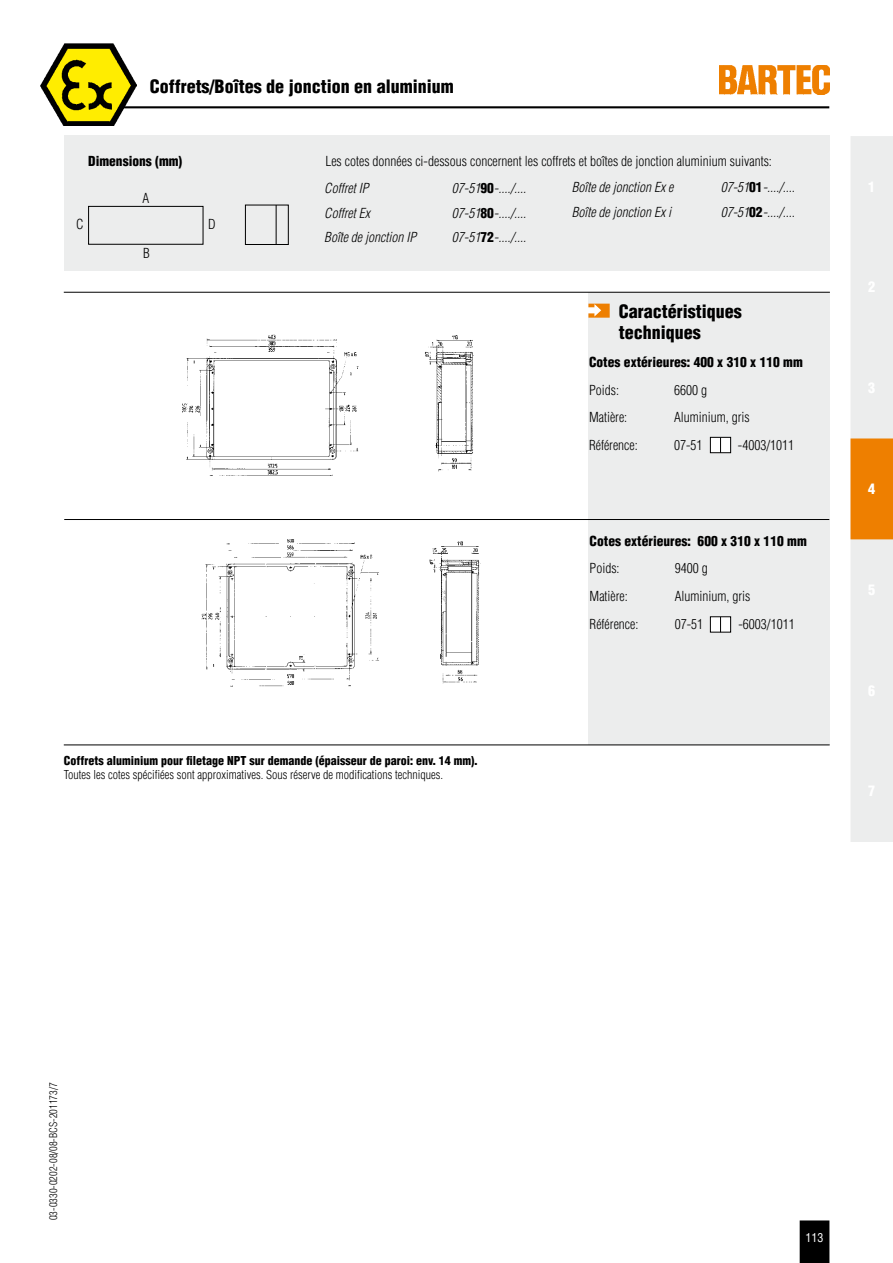
<style>
.page{position:relative;width:893px;height:1263px;background:#fff}
.page>*{position:absolute;margin:0;border:0;box-sizing:border-box;transform-origin:0 0}
.t1{font:900 condensed 18px/21.6px "Helvetica";color:#000}
.t2{font:900 condensed 14.25px "Helvetica";color:#fff}
.t3{font:300 condensed 13.5px/27.3px "Helvetica";color:#000}
.t4{font:italic 300 condensed 13.5px "Helvetica";color:#000}
.t5{font:900 condensed 13.5px/27.8px "Helvetica";color:#000}
.t6{font:300 condensed 12px/14.4px "Helvetica";color:#000}
.t7{font:condensed 12px "Helvetica";color:#fff}
.t8{font:300 condensed 10.5px "Helvetica";color:#000}
.s1{font-style:italic}
.s2{font-weight:900;font-style:normal}
.s3{font-weight:300}
.s4{font-weight:900}
</style>
<div class="page">
<hr style="left:121px;top:106px;width:708px;height:2px;background:#000">
<img style="left:41px;top:44px;width:96px;height:82px">
<svg style="left:800px;top:1220px;width:29px;height:43px"></svg>
<svg style="left:850px;top:136px;width:43px;height:706px;background:#ecddcb"></svg>
<div style="left:588px;top:292px;width:242px;height:453px;background:#eceded"></div>
<div style="left:64px;top:135px;width:766px;height:135px;background:#eceded"></div>
<hr style="left:64px;top:519px;width:765px;height:1px;background:#000">
<hr style="left:64px;top:745px;width:766px;height:1px;background:#000">
<img style="left:183px;top:335px;width:176px;height:141px">
<img style="left:425px;top:335px;width:49px;height:136px">
<hr style="left:64px;top:292px;width:766px;height:1px;background:#000">
<img style="left:429px;top:541px;width:51px;height:143px">
<img style="left:202px;top:539px;width:177px;height:148px">
<div style="left:710px;top:437px;width:21px;height:16px;background:#fff"></div>
<div style="left:710px;top:437px;width:21px;height:16px;border:1px solid #000"></div>
<svg style="left:720px;top:437px;width:1px;height:16px"></svg>
<div style="left:710px;top:617px;width:21px;height:15px;background:#fff"></div>
<div style="left:710px;top:616px;width:21px;height:16px;border:1px solid #000"></div>
<svg style="left:720px;top:617px;width:1px;height:15px"></svg>
<div style="left:588px;top:304px;width:22px;height:14px;background:#ee7f00;border:2px solid #ee7f00"></div>
<div style="left:587px;top:307px;width:10px;height:6px;background:#fff;border:2px solid #fff"></div>
<svg style="left:594px;top:303px;width:8px;height:15px"></svg>
<div style="left:88px;top:206px;width:115px;height:38px;border:1px solid #000"></div>
<div style="left:245px;top:205px;width:43px;height:40px;border:1px solid #000"></div>
<hr style="left:276px;top:205px;width:1px;height:39px;background:#000">
<img style="left:719px;top:65px;width:111px;height:30px">
<p class="t1" style="left:150px;top:75px;width:305px">Coffrets/Boîtes de jonction en aluminium</p>
<p class="t5" style="left:88px;top:147px;width:96px">Dimensions (mm)</p>
<p class="t3" style="left:142px;top:184px;width:8px">A</p>
<p class="t3" style="left:76px;top:210px;width:9px">C</p>
<p class="t3" style="left:208px;top:210px;width:9px">D</p>
<p class="t3" style="left:143px;top:240px;width:8px">B</p>
<p class="t3" style="left:324px;top:147px;width:449px">Les cotes données ci-dessous concernent les coffrets et boîtes de jonction aluminium suivants:<br><span class="s1">Coffret IP</span></p>
<p class="t4" style="left:572px;top:180px;width:103px">Boîte de jonction Ex e</p>
<p class="t4" style="left:721px;top:180px;width:76px">07-51<span class="s2">01</span>-..../....</p>
<p class="t4" style="left:572px;top:204px;width:101px">Boîte de jonction Ex i</p>
<p class="t4" style="left:721px;top:204px;width:76px">07-51<span class="s2">02</span>-..../....</p>
<p class="t4" style="left:452px;top:180px;width:76px">07-51<span class="s2">90</span>-..../....</p>
<p class="t4" style="left:324px;top:205px;width:47px">Coffret Ex</p>
<p class="t4" style="left:452px;top:205px;width:76px">07-51<span class="s2">80</span>-..../....</p>
<p class="t4" style="left:324px;top:229px;width:93px">Boîte de jonction IP</p>
<p class="t4" style="left:452px;top:229px;width:76px">07-51<span class="s2">72</span>-..../....</p>
<p class="t1" style="left:619px;top:300px;width:124px">Caractéristiques techniques</p>
<p class="t5" style="left:589px;top:348px;width:215px">Cotes extérieures: 400 x 310 x 110 mm<br><span class="s3">Poids:</span></p>
<p class="t3" style="left:674px;top:376px;width:34px">6600 g</p>
<p class="t3" style="left:589px;top:404px;width:40px">Matière:</p>
<p class="t3" style="left:674px;top:404px;width:77px">Aluminium, gris</p>
<p class="t3" style="left:589px;top:431px;width:50px">Référence:</p>
<p class="t3" style="left:674px;top:431px;width:30px">07-51</p>
<p class="t3" style="left:738px;top:431px;width:58px">-4003/1011</p>
<p class="t5" style="left:590px;top:527px;width:219px">Cotes extérieures: 600 x 310 x 110 mm<br><span class="s3">Poids:</span></p>
<p class="t3" style="left:675px;top:555px;width:34px">9400 g</p>
<p class="t3" style="left:590px;top:582px;width:40px">Matière:</p>
<p class="t3" style="left:675px;top:582px;width:77px">Aluminium, gris</p>
<p class="t3" style="left:590px;top:610px;width:50px">Référence:</p>
<p class="t3" style="left:675px;top:610px;width:30px">07-51</p>
<p class="t3" style="left:738px;top:610px;width:58px">-6003/1011</p>
<p class="t6" style="left:64px;top:753px;width:415px"><span class="s4">Coffrets aluminium pour filetage NPT sur demande (épaisseur de paroi: env. 14 mm).<br></span>Toutes les cotes spécifiées sont approximatives. Sous réserve de modifications techniques.</p>
<p class="t2" style="left:868px;top:480px;width:9px">4</p>
<p class="t8" style="left:47px;top:1220px;width:139px;rotate:-90deg">03-0330-0202-08/08-BCS-201173/7</p>
<p class="t7" style="left:805px;top:1230px;width:19px">113</p>
</div>
